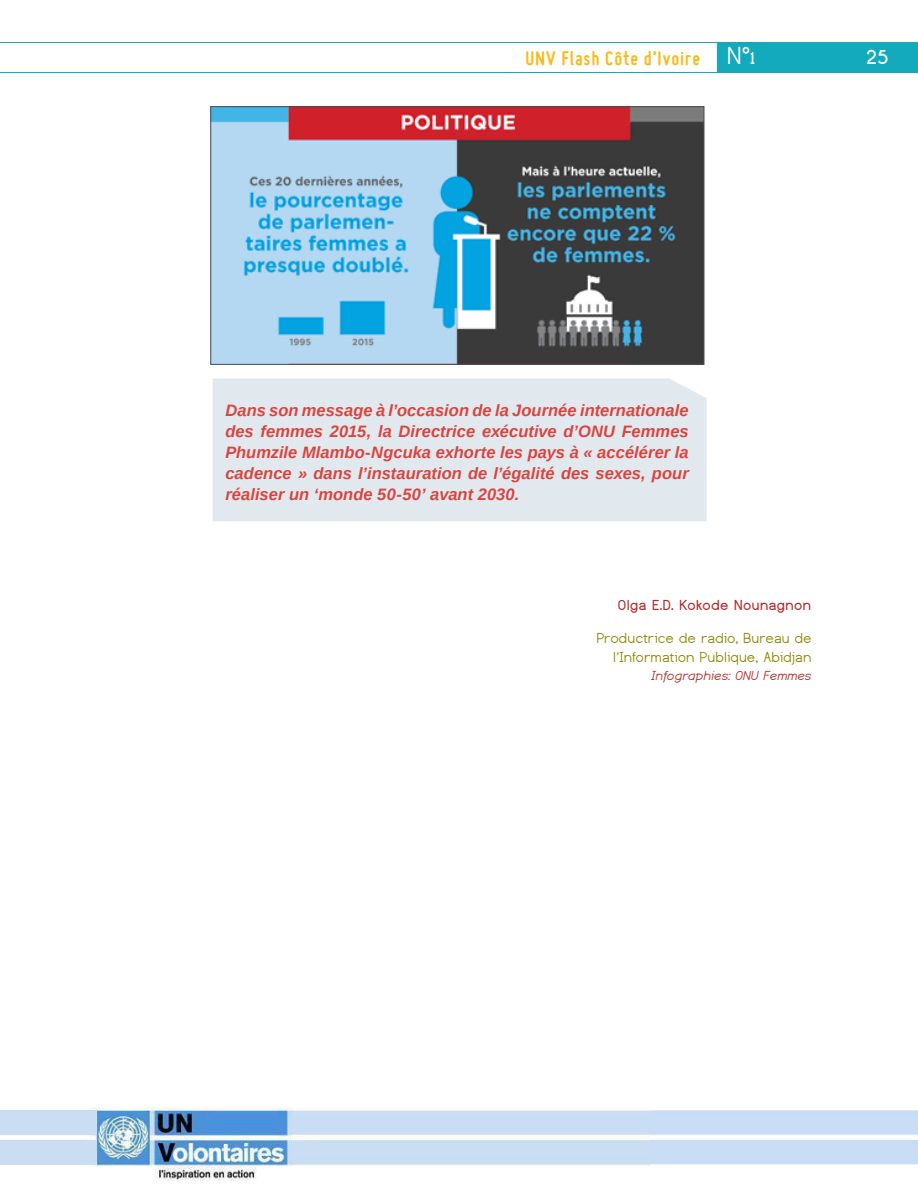
<style>
.page{position:relative;width:918px;height:1188px;background:#fff}
.page>*{position:absolute;margin:0;border:0;box-sizing:border-box;transform-origin:0 0}
.t1{font:700 21px "Miso";letter-spacing:.045em;color:#fcb814}
.t2{font:700 18px "Caviar Dreams";color:#fff}
.Body_text_normal{font:italic 700 16.5px/21px "Arimo";color:#da443f;text-align:justify}
.Green_header{font:15px/19.5px "Dustismo";letter-spacing:.015em;color:#8e8905;text-align:right}
.Brown_subtitle{font:700 15px "Dustismo";letter-spacing:.015em;color:#b22b29}
.Green_header-2{font:italic 13.5px "Dustismo";letter-spacing:.005em;color:#b22b29}
.s1{font-family:"Dustismo";font-weight:400;font-size:25.5px;color:#fff}
</style>
<div class="page">
<hr style="left:0;top:42px;width:918px;height:1px;background:#13aabe">
<hr style="left:0;top:72px;width:918px;height:1px;background:#13aabe">
<div style="left:717px;top:43px;width:201px;height:30px;background:#13aabe"></div>
<img style="left:90px;top:1107px;width:559px;height:73px">
<div style="left:0;top:1111px;width:97px;height:24px;background:#cbddf3"></div>
<div style="left:0;top:1140px;width:97px;height:25px;background:#cbddf3"></div>
<div style="left:213px;top:378px;width:494px;height:143px;background:#e1e9ee"></div>
<img style="left:212px;top:108px;width:490px;height:255px">
<div style="left:210px;top:106px;width:494px;height:259px;border:1px solid #4b4c4d"></div>
<p class="t1" style="left:526px;top:47px;width:231px">UNV Flash Côte d’Ivoire <span class="s1">N°1</span></p>
<p class="t2" style="left:866px;top:47px;width:24px">25</p>
<p class="Body_text_normal" style="left:225px;top:400px;width:465px">Dans son message à l’occasion de la Journée internationale des femmes 2015, la Directrice exécutive d’ONU Femmes Phumzile Mlambo-Ngcuka exhorte les pays à « accélérer la cadence » dans l’instauration de l’égalité des sexes, pour réaliser un ‘monde 50-50’ avant 2030.</p>
<p class="Brown_subtitle" style="left:618px;top:597px;width:195px">Olga E.D. Kokode Nounagnon</p>
<p class="Green_header" style="left:597px;top:628px;width:216px">Productrice de radio, Bureau de l’Information Publique, Abidjan</p>
<p class="Green_header-2" style="left:651px;top:668px;width:162px">Infographies: ONU Femmes</p>
</div>
